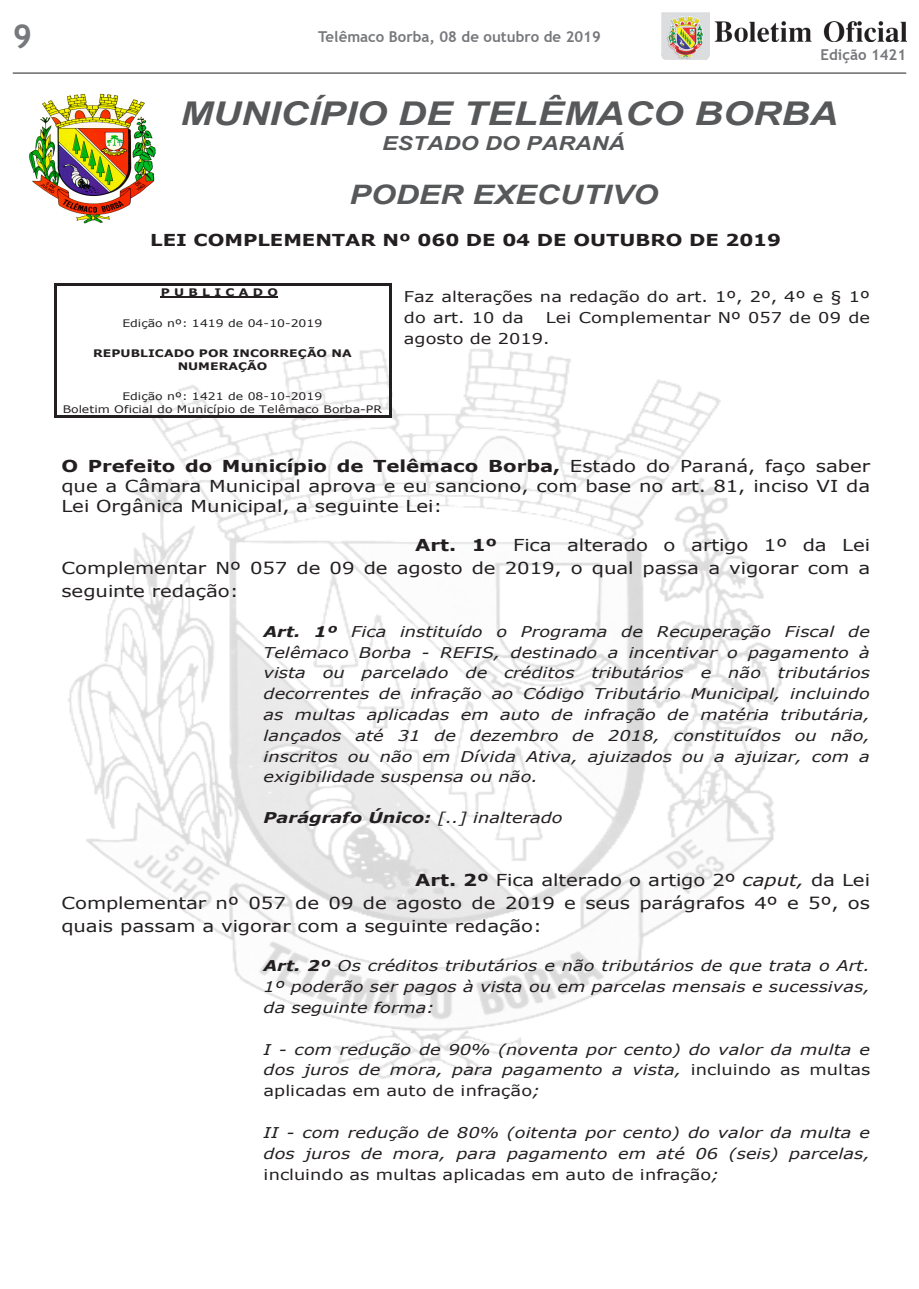
<style>
.page{position:relative;width:919px;height:1289px;background:#fff}
.page>*{position:absolute;margin:0;border:0;box-sizing:border-box;transform-origin:0 0}
.t1{font:700 33px "Trebuchet MS";color:#76787b}
.t2{font:italic 700 32.7px "Arial";color:#57585a;scale:1.2 1}
.t3{font:italic 700 26.85px "Arial";color:#57585a;scale:1.2 1}
.t4{font:italic 700 19.35px "Arial";color:#57585a;scale:1.2 1}
.t5{font:16.5px/23px "Verdana";letter-spacing:-.005em;color:#231f20;text-align:justify;scale:1.2 1}
.t6{font:700 16.5px "Verdana";color:#231f20;scale:1.2 1}
.t7{font:700 15px "Trebuchet MS";color:#76787b}
.t8{font:italic 14.85px/20.9px "Verdana";letter-spacing:.005em;color:#231f20;text-align:justify;scale:1.2 1}
.t9{font:14.85px/20.9px "Verdana";letter-spacing:.005em;color:#231f20;scale:1.2 1}
.t10{font:italic 700 14.85px "Verdana";color:#231f20;scale:1.2 1}
.t11{font:10.35px/12.8px "Verdana";color:#231f20;text-align:center;scale:1.2 1}
.t12{font:700 10.35px/12.5px "Verdana";letter-spacing:.005em;color:#231f20;text-align:center;scale:1.2 1}
.s1{font-weight:700}
.s2{font-weight:400}
.s3{font-style:italic}
.s4{font-style:normal}
</style>
<div class="page">
<img style="left:662px;top:13px;width:47px;height:47px">
<img style="left:714px;top:21px;width:192px;height:21px">
<hr style="left:13px;top:73px;width:893px;height:1px;background:#231f20">
<img style="left:29px;top:93px;width:127px;height:131px">
<img style="left:54px;top:310px;width:728px;height:769px">
<hr style="left:161px;top:297px;width:117px;height:1px;background:#231f20">
<hr style="left:56px;top:283px;width:332px;height:2px;background:#231f20">
<hr style="left:54px;top:286px;width:2px;height:129px;background:#231f20">
<hr style="left:56px;top:415px;width:332px;height:2px;background:#231f20">
<hr style="left:388px;top:286px;width:3px;height:129px;background:#231f20">
<h1 class="t1" style="left:13px;top:16px;width:21px">9</h1>
<p class="t7" style="left:318px;top:27px;width:284px">Telêmaco Borba, 08 de outubro de 2019</p>
<p class="t7" style="left:820px;top:45px;width:87px">Edição 1421</p>
<p class="t2" style="left:180px;top:92px;width:549px">MUNICÍPIO DE TELÊMACO BORBA</p>
<p class="t4" style="left:382px;top:131px;width:204px">ESTADO DO PARANÁ</p>
<p class="t3" style="left:349px;top:176px;width:259px">PODER EXECUTIVO</p>
<p class="t6" style="left:150px;top:228px;width:527px">LEI COMPLEMENTAR Nº 060 DE 04 DE OUTUBRO DE 2019</p>
<p class="t12" style="left:161px;top:286px;width:99px">P U B L I C A D O</p>
<p class="t11" style="left:122px;top:316px;width:168px">Edição nº: 1419 de 04-10-2019</p>
<p class="t12" style="left:93px;top:347px;width:217px">REPUBLICADO POR INCORREÇÃO NA<br>NUMERAÇÃO</p>
<p class="t11" style="left:63px;top:390px;width:268px">Edição nº: 1421 de 08-10-2019<br>Boletim Oficial do Município de Telêmaco Borba-PR</p>
<p class="t9" style="left:404px;top:286px;width:390px">Faz alterações na redação do art. 1º, 2º, 4º e § 1º do art. 10 da</p>
<p class="t9" style="left:404px;top:307px;width:390px;text-indent:142px">Lei Complementar Nº 057 de 09 de agosto de 2019.</p>
<p class="t5" style="left:61px;top:455px;width:675px;line-height:20px"><span class="s1">O Prefeito do Município de Telêmaco Borba,</span> Estado do Paraná, faço saber que a Câmara Municipal aprova e eu sanciono, com base no art. 81, inciso VI da Lei Orgânica Municipal, a seguinte Lei:</p>
<p class="t5" style="left:61px;top:534px;width:675px;text-indent:354px"><span class="s1">Art. 1º</span> Fica alterado o artigo 1º da Lei Complementar Nº 057 de 09 de agosto de 2019, o qual passa a vigorar com a seguinte redação:</p>
<p class="t8" style="left:263px;top:620px;width:507px"><span class="s1">Art. 1º</span> Fica instituído o Programa de Recuperação Fiscal de Telêmaco Borba - REFIS, destinado a incentivar o pagamento à vista ou parcelado de créditos tributários e não tributários decorrentes de infração ao Código Tributário Municipal, incluindo as multas aplicadas em auto de infração de matéria tributária, lançados até 31 de dezembro de 2018, constituídos ou não, inscritos ou não em Dívida Ativa, ajuizados ou a ajuizar, com a exigibilidade suspensa ou não.</p>
<p class="t10" style="left:263px;top:807px;width:251px">Parágrafo Único: <span class="s2">[..] inalterado</span></p>
<p class="t5" style="left:61px;top:868px;width:675px;text-indent:354px"><span class="s1">Art. 2º</span> Fica alterado o artigo 2º <span class="s3">caput,</span> da Lei Complementar nº 057 de 09 de agosto de 2019 e seus parágrafos 4º e 5º, os quais passam a vigorar com a seguinte redação:</p>
<p class="t8" style="left:263px;top:955px;width:507px"><span class="s1">Art. 2º</span> Os créditos tributários e não tributários de que trata o Art.<br>1º poderão ser pagos à vista ou em parcelas mensais e sucessivas, da seguinte forma:</p>
<p class="t8" style="left:263px;top:1038px;width:507px">I - com redução de 90% (noventa por cento) do valor da multa e dos juros de mora, para pagamento a vista, <span class="s4">incluindo as multas aplicadas em auto de infração</span>;</p>
<p class="t8" style="left:263px;top:1121px;width:507px">II - com redução de 80% (oitenta por cento) do valor da multa e dos juros de mora, para pagamento em até 06 (seis) parcelas, <span class="s4">incluindo as multas aplicadas em auto de infração</span>;</p>
</div>
